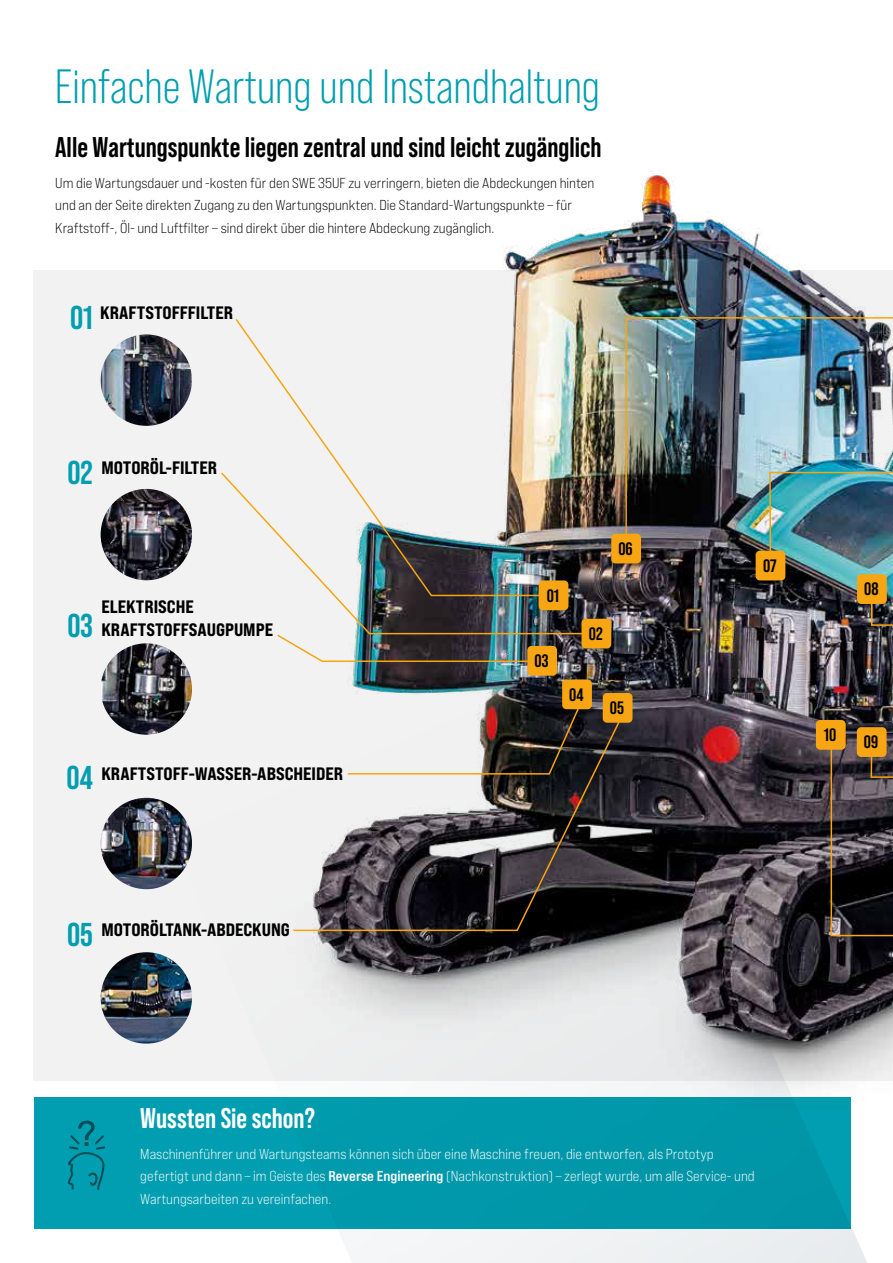
<style>
.page{position:relative;width:893px;height:1263px;background:#fff}
.page>*{position:absolute;margin:0;border:0;box-sizing:border-box;transform-origin:0 0}
.t1{font:48px "Bebas Neue Pro";color:#009eb0}
.t2{font:700 33px "Bebas Neue Pro";color:#009eb0}
.t3{font:700 28.5px "Bebas Neue Pro";color:#000}
.t4{font:700 28.5px "Bebas Neue Pro";color:#fff}
.t5{font:18px/22.4px "Bebas Neue Pro Exp Eb";color:#000}
.t6{font:700 18px "Bebas Neue Pro";color:#000}
.t7{font:14.4px/22.5px "Bebas Neue Pro Exp Bk";color:#000}
.t8{font:14.4px/22.5px "Bebas Neue Pro Exp Bk";color:#fff}
.s1{font-family:"Bebas Neue Pro";font-weight:700;font-size:33px;color:#009eb0}
.s2{font-family:"Bebas Neue Pro Exp Bd"}
</style>
<div class="page">
<div style="left:34px;top:1097px;width:816px;height:132px;background:#009eb0"></div>
<div style="left:34px;top:270px;width:859px;height:810px;background:#f2f2f2"></div>
<svg style="left:81px;top:643px;width:786px;height:620px"></svg>
<img style="left:229px;top:171px;width:664px;height:962px">
<div style="left:562px;top:679px;width:30px;height:30px;background:#f7a512;border-radius:4px"></div>
<div style="left:527px;top:646px;width:30px;height:30px;background:#f7a512;border-radius:4px"></div>
<div style="left:603px;top:693px;width:29px;height:30px;background:#f7a512;border-radius:4px"></div>
<div style="left:756px;top:551px;width:29px;height:29px;background:#f7a512;border-radius:4px"></div>
<div style="left:816px;top:720px;width:30px;height:30px;background:#f7a512;border-radius:4px"></div>
<div style="left:857px;top:727px;width:30px;height:30px;background:#f7a512;border-radius:4px"></div>
<div style="left:857px;top:574px;width:30px;height:30px;background:#f7a512;border-radius:4px"></div>
<div style="left:581px;top:619px;width:30px;height:29px;background:#f7a512;border-radius:4px"></div>
<img style="left:625px;top:316px;width:268px;height:221px">
<svg style="left:234px;top:317px;width:308px;height:154px"></svg>
<div style="left:611px;top:534px;width:30px;height:29px;background:#f7a512;border-radius:4px"></div>
<svg style="left:830px;top:742px;width:63px;height:195px;background:#403631"></svg>
<svg style="left:68px;top:1121px;width:36px;height:69px"></svg>
<img style="left:221px;top:471px;width:363px;height:164px">
<img style="left:276px;top:633px;width:255px;height:30px">
<svg style="left:292px;top:717px;width:330px;height:215px"></svg>
<svg style="left:346px;top:702px;width:236px;height:73px"></svg>
<img style="left:768px;top:471px;width:125px;height:85px">
<img style="left:101px;top:334px;width:91px;height:92px;border-radius:46px">
<img style="left:101px;top:489px;width:91px;height:91px;border-radius:46px">
<img style="left:101px;top:643px;width:91px;height:92px;border-radius:46px">
<img style="left:101px;top:798px;width:91px;height:91px;border-radius:46px">
<img style="left:101px;top:952px;width:91px;height:91px;border-radius:46px">
<svg style="left:870px;top:600px;width:23px;height:27px"></svg>
<h1 class="t1" style="left:55px;top:60px;width:546px">Einfache Wartung und Instandhaltung</h1>
<h3 class="t3" style="left:55px;top:131px;width:548px">Alle Wartungspunkte liegen zentral und sind leicht zugänglich</h3>
<p class="t7" style="left:55px;top:171px;width:541px">Um die Wartungsdauer und -kosten für den SWE 35UF zu verringern, bieten die Abdeckungen hinten und an der Seite direkten Zugang zu den Wartungspunkten. Die Standard-Wartungspunkte – für<br>Kraftstoff-, Öl- und Luftfilter – sind direkt über die hintere Abdeckung zugänglich.</p>
<h2 class="t2" style="left:70px;top:298px;width:24px">01</h2>
<p class="t5" style="left:100px;top:301px;width:134px">KRAFTSTOFFFILTER</p>
<h2 class="t2" style="left:67px;top:454px;width:27px">02</h2>
<p class="t5" style="left:101px;top:456px;width:117px">MOTORÖL-FILTER</p>
<p class="t5" style="left:67px;top:595px;width:207px;text-indent:34px">ELEKTRISCHE<br><span class="s1">03</span> KRAFTSTOFFSAUGPUMPE</p>
<h2 class="t2" style="left:67px;top:759px;width:28px">04</h2>
<p class="t5" style="left:101px;top:762px;width:243px">KRAFTSTOFF-WASSER-ABSCHEIDER</p>
<p class="t6" style="left:618px;top:538px;width:16px">06</p>
<p class="t6" style="left:547px;top:585px;width:14px">01</p>
<p class="t6" style="left:535px;top:650px;width:15px">03</p>
<p class="t6" style="left:589px;top:623px;width:15px">02</p>
<p class="t6" style="left:569px;top:684px;width:16px">04</p>
<p class="t6" style="left:610px;top:697px;width:16px">05</p>
<h2 class="t2" style="left:67px;top:916px;width:27px">05</h2>
<p class="t5" style="left:101px;top:918px;width:190px">MOTORÖLTANK-ABDECKUNG</p>
<p class="t6" style="left:763px;top:555px;width:15px">07</p>
<p class="t6" style="left:864px;top:579px;width:16px">08</p>
<p class="t6" style="left:824px;top:724px;width:14px">10</p>
<p class="t6" style="left:864px;top:732px;width:16px">09</p>
<h3 class="t4" style="left:140px;top:1101px;width:176px">Wussten Sie schon?</h3>
<p class="t8" style="left:140px;top:1142px;width:616px">Maschinenführer und Wartungsteams können sich über eine Maschine freuen, die entworfen, als Prototyp gefertigt und dann – im Geiste des <span class="s2">Reverse Engineering</span> (Nachkonstruktion) – zerlegt wurde, um alle Service- und<br>Wartungsarbeiten zu vereinfachen.</p>
</div>
